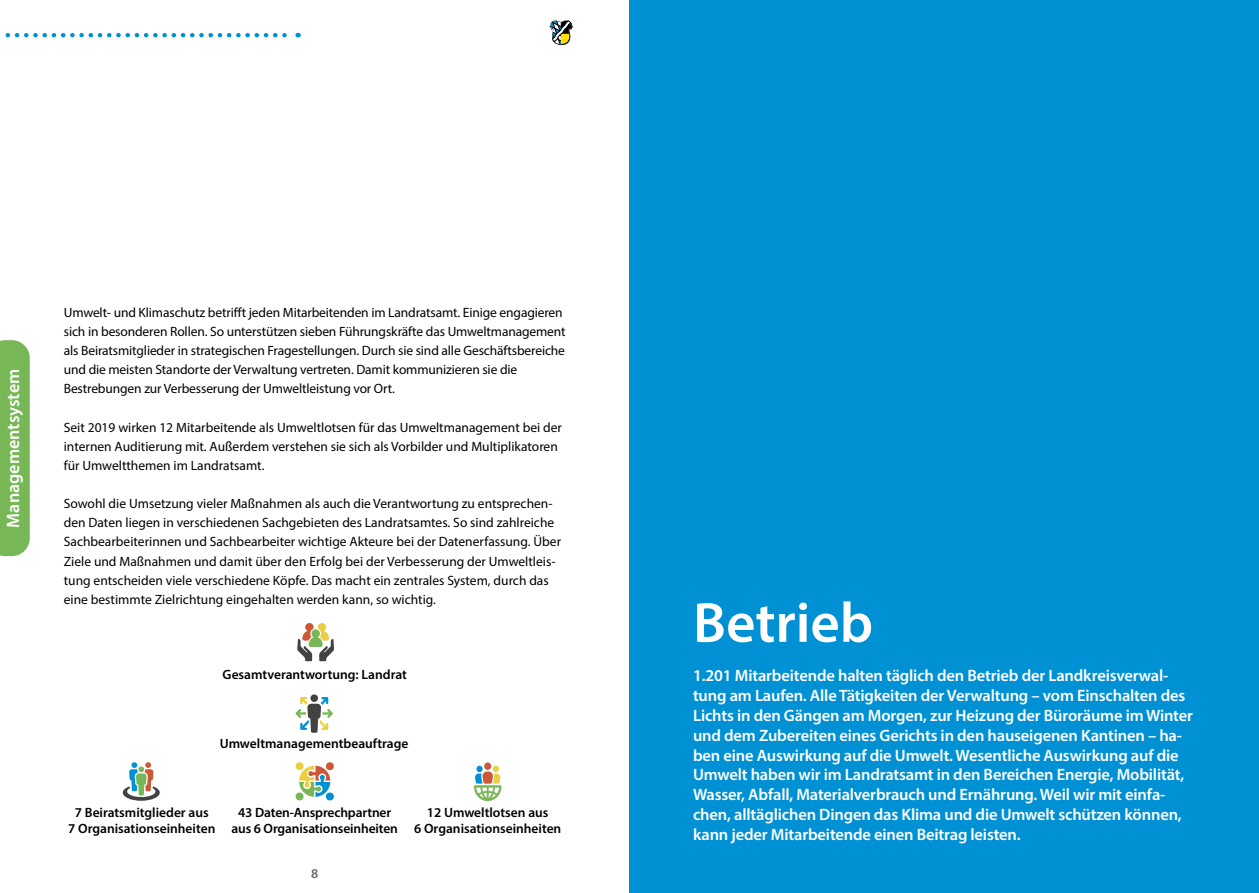
<style>
.page{position:relative;width:1259px;height:893px;background:#fff}
.page>*{position:absolute;margin:0;border:0;box-sizing:border-box;transform-origin:0 0}
.t1{font:600 57px "Myriad Pro";color:#fff}
.t2{font:600 18px "Myriad Pro";color:#fff}
.t3{font:600 16.5px/19.8px "Myriad Pro";letter-spacing:-.01em;color:#fff}
.t4{font:13.5px/19.2px "Myriad Pro";color:#000}
.t5{font:600 13.5px/16.2px "Myriad Pro";color:#000;text-align:center}
.t6{font:600 13.5px "Myriad Pro";color:#68696e}
</style>
<div class="page">
<svg style="left:5px;top:32px;width:294px;height:6px"></svg>
<svg style="left:549px;top:20px;width:24px;height:25px"></svg>
<div style="left:0;top:340px;width:30px;height:216px;background:#77b756"></div>
<div style="left:629px;top:0;width:630px;height:893px;background:#0090d4"></div>
<svg style="left:123px;top:762px;width:37px;height:39px"></svg>
<svg style="left:295px;top:694px;width:38px;height:39px"></svg>
<svg style="left:297px;top:623px;width:37px;height:38px"></svg>
<svg style="left:295px;top:762px;width:39px;height:39px"></svg>
<div style="left:484px;top:762px;width:7px;height:8px;background:#cc5837;border-radius:50%"></div>
<svg style="left:474px;top:766px;width:27px;height:35px"></svg>
<h2 class="t2" style="left:2px;top:528px;width:160px;rotate:-90deg">Managementsystem</h2>
<p class="t4" style="left:64px;top:302px;width:503px">Umwelt- und Klimaschutz betrifft jeden Mitarbeitenden im Landratsamt. Einige engagieren sich in besonderen Rollen. So unterstützen sieben Führungskräfte das Umweltmanagement als Beiratsmitglieder in strategischen Fragestellungen. Durch sie sind alle Geschäftsbereiche und die meisten Standorte der Verwaltung vertreten. Damit kommunizieren sie die Bestrebungen zur Verbesserung der Umweltleistung vor Ort.</p>
<p class="t4" style="left:64px;top:417px;width:499px">Seit 2019 wirken 12 Mitarbeitende als Umweltlotsen für das Umweltmanagement bei der internen Auditierung mit. Außerdem verstehen sie sich als Vorbilder und Multiplikatoren für Umweltthemen im Landratsamt.</p>
<p class="t4" style="left:64px;top:494px;width:499px">Sowohl die Umsetzung vieler Maßnahmen als auch die Verantwortung zu entsprechen&shy;den Daten liegen in verschiedenen Sachgebieten des Landratsamtes. So sind zahlreiche Sachbearbeiterinnen und Sachbearbeiter wichtige Akteure bei der Datenerfassung. Über Ziele und Maßnahmen und damit über den Erfolg bei der Verbesserung der Umweltleis&shy;tung entscheiden viele verschiedene Köpfe. Das macht ein zentrales System, durch das eine bestimmte Zielrichtung eingehalten werden kann, so wichtig.</p>
<p class="t5" style="left:223px;top:666px;width:186px">Gesamtverantwortung: Landrat</p>
<p class="t5" style="left:220px;top:735px;width:190px">Umweltmanagementbeauftrage</p>
<p class="t5" style="left:68px;top:804px;width:149px">7 Beiratsmitglieder aus<br>7 Organisationseinheiten</p>
<p class="t5" style="left:231px;top:804px;width:168px">43 Daten-Ansprechpartner aus 6 Organisationseinheiten</p>
<p class="t6" style="left:311px;top:865px;width:9px">8</p>
<p class="t5" style="left:414px;top:804px;width:149px">12 Umweltlotsen aus<br>6 Organisationseinheiten</p>
<h1 class="t1" style="left:693px;top:586px;width:181px">Betrieb</h1>
<p class="t3" style="left:693px;top:666px;width:501px">1.201 Mitarbeitende halten täglich den Betrieb der Landkreisverwal&shy;tung am Laufen. Alle Tätigkeiten der Verwaltung – vom Einschalten des Lichts in den Gängen am Morgen, zur Heizung der Büroräume im Winter und dem Zubereiten eines Gerichts in den hauseigenen Kantinen – ha&shy;ben eine Auswirkung auf die Umwelt. Wesentliche Auswirkung auf die Umwelt haben wir im Landratsamt in den Bereichen Energie, Mobilität, Wasser, Abfall, Materialverbrauch und Ernährung. Weil wir mit einfa&shy;chen, alltäglichen Dingen das Klima und die Umwelt schützen können, kann jeder Mitarbeitende einen Beitrag leisten.</p>
</div>
